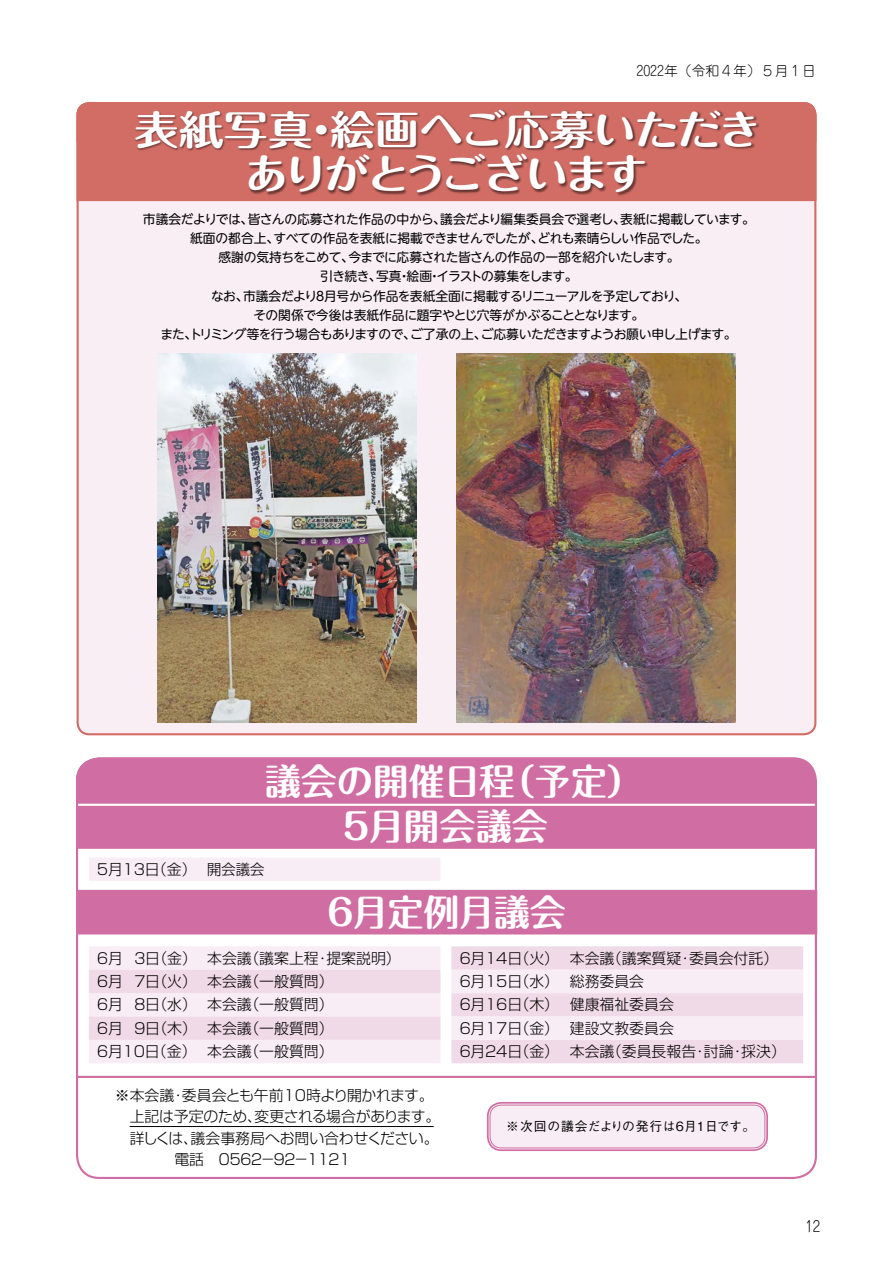
<style>
.page{position:relative;width:893px;height:1263px;background:#fff}
.page>*{position:absolute;margin:0;border:0;box-sizing:border-box;transform-origin:0 0}
.t1{font:700 40.2px "Maru Fo Pro";letter-spacing:-.005em;color:#fff;scale:1.11 1}
.t2{font:700 40.2px "Maru Fo Pro";letter-spacing:-.105em;color:#fff;scale:1.11 1}
.t3{font:700 40.2px "Maru Fo Pro";letter-spacing:-.06em;color:#fff;scale:1.11 1}
.t4{font:700 36.15px/45.8px "Maru Fo Pro";color:#fff}
.t5{font:700 29.7px "Maru Fo Pro";letter-spacing:-.06em;color:#fff}
.t6{font:300 14.85px/21.3px "Shin Go Pro";color:#000}
.t7{font:300 14.85px "Shin Go Pro";letter-spacing:-.02em;color:#000}
.t8{font:300 14.85px "Shin Go Pro";letter-spacing:-.04em;color:#000}
.t9{font:300 14.85px "Shin Go Pro";letter-spacing:-.28em;color:#000}
.t10{font:300 14.85px "Shin Go Pro";color:#000;scale:.96 1}
.t11{font:300 14.85px "Jun 101 Pro";color:#000}
.t12{font:300 13.8px "Jun 101 Pro";color:#000}
.t13{font:12.75px/19.2px "UD Shin M Go Pro";letter-spacing:-.035em;color:#000}
.t14{font:12.75px "UD Shin M Go Pro";letter-spacing:-.065em;color:#000}
.t15{font:500 12.75px "Gothic BBB Pro";letter-spacing:.06em;color:#000}
.t16{font:500 12.75px "Gothic BBB Pro";letter-spacing:.025em;color:#000}
</style>
<div class="page">
<div style="left:76px;top:757px;width:741px;height:93px;background:#d06da2"></div>
<hr style="left:77px;top:1076px;width:739px;height:2px;background:#d06da2">
<svg style="left:89px;top:946px;width:352px;height:117px;background:#f5e5ee"></svg>
<svg style="left:451px;top:946px;width:352px;height:117px;background:#f3e1ec"></svg>
<div style="left:89px;top:858px;width:352px;height:23px;background:#f8edf4"></div>
<hr style="left:130px;top:1126px;width:304px;height:1px;background:#000">
<div style="left:489px;top:1104px;width:277px;height:45px;background:#f8edf4;border-radius:13px"></div>
<div style="left:487px;top:1102px;width:281px;height:49px;border:2px solid #d06da2;border-radius:14px"></div>
<div style="left:490px;top:1105px;width:275px;height:43px;border:1px solid #d06da2;border-radius:11px"></div>
<div style="left:78px;top:103px;width:737px;height:631px;background:#f9eef4;border-radius:12px"></div>
<div style="left:77px;top:102px;width:739px;height:99px;background:#d16d65"></div>
<div style="left:135px;top:109px;width:625px;height:87px;background:#000;opacity:.5"></div>
<img style="left:456px;top:354px;width:279px;height:369px">
<img style="left:158px;top:354px;width:258px;height:369px">
<div style="left:77px;top:891px;width:739px;height:42px;background:#d06da2"></div>
<div style="left:76px;top:890px;width:741px;height:44px;border:2px solid #d06da2"></div>
<hr style="left:78px;top:804px;width:737px;height:2px;background:#fff">
<p class="t12" style="left:636px;top:64px;width:181px">2022年（令和４年）５月１日</p>
<h3 class="t5" style="left:105px;top:99px;width:686px">表紙写真絵画へご応募いただきありがとうございます</h3>
<h1 class="t1" style="left:134px;top:97px;width:567px">表紙写真絵画へご応募いただき</h1>
<h3 class="t5" style="left:215px;top:99px;width:31px">・</h3>
<h1 class="t3" style="left:299px;top:97px;width:42px">・</h1>
<h1 class="t2" style="left:244px;top:142px;width:365px">ありがとうございます</h1>
<p class="t13" style="left:620px;top:209px;width:136px">表紙に掲載しています。</p>
<p class="t13" style="left:143px;top:209px;width:112px">市議会だよりでは、</p>
<p class="t13" style="left:440px;top:209px;width:187px">議会だより編集委員会で選考し、</p>
<p class="t13" style="left:248px;top:209px;width:200px">皆さんの応募された作品の中から、</p>
<p class="t13" style="left:273px;top:228px;width:272px">すべての作品を表紙に掲載できませんでしたが、</p>
<p class="t13" style="left:537px;top:228px;width:172px">どれも素晴らしい作品でした。</p>
<p class="t13" style="left:190px;top:228px;width:91px">紙面の都合上、</p>
<p class="t13" style="left:348px;top:247px;width:333px">今までに応募された皆さんの作品の一部を紹介いたします。</p>
<p class="t13" style="left:218px;top:247px;width:137px">感謝の気持ちをこめて、</p>
<p class="t14" style="left:376px;top:266px;width:203px">写真絵画イラストの募集をします。</p>
<p class="t13" style="left:324px;top:266px;width:364px;text-indent:-4px">引き続き、<br>月号から作品を表紙全面に掲載するリニューアルを予定しており、</p>
<p class="t13" style="left:398px;top:266px;width:14px">・</p>
<p class="t13" style="left:428px;top:266px;width:14px">・</p>
<p class="t13" style="left:243px;top:286px;width:76px">市議会だより</p>
<p class="t13" style="left:211px;top:286px;width:39px">なお、</p>
<p class="t13" style="left:314px;top:286px;width:14px">８</p>
<p class="t13" style="left:481px;top:305px;width:257px;text-indent:-227px">その関係で今後は表紙作品に題字やとじ穴等がかぶることとなります。<br>ご応募いただきますようお願い申し上げます。</p>
<p class="t13" style="left:160px;top:324px;width:257px">またトリミング等を行う場合もありますので、</p>
<p class="t13" style="left:410px;top:324px;width:78px">ご了承の上、</p>
<p class="t13" style="left:185px;top:324px;width:14px">、</p>
<h2 class="t4" style="left:368px;top:754px;width:181px;text-indent:-104px">議会の開催日程月開会議会</h2>
<h2 class="t4" style="left:499px;top:754px;width:146px">（予定(</h2>
<h2 class="t4" style="left:338px;top:799px;width:38px">５</h2>
<p class="t6" style="left:95px;top:857px;width:103px">５月13 （日金）</p>
<p class="t10" style="left:207px;top:857px;width:61px">開会議会</p>
<h2 class="t4" style="left:352px;top:885px;width:215px">月定例月議会</h2>
<h2 class="t4" style="left:322px;top:885px;width:38px">６</h2>
<p class="t6" style="left:95px;top:945px;width:29px">６月</p>
<p class="t6" style="left:145px;top:945px;width:53px">（日金）</p>
<p class="t6" style="left:133px;top:945px;width:16px">３</p>
<p class="t6" style="left:244px;top:945px;width:76px">（議案上程</p>
<p class="t6" style="left:326px;top:945px;width:76px">提案説明(</p>
<p class="t6" style="left:207px;top:945px;width:46px">本会議</p>
<p class="t6" style="left:315px;top:945px;width:16px">・</p>
<p class="t6" style="left:458px;top:945px;width:103px">６月14 （日火）</p>
<p class="t6" style="left:607px;top:945px;width:76px">（議案質疑</p>
<p class="t6" style="left:689px;top:945px;width:91px">委員会付託(</p>
<p class="t6" style="left:570px;top:945px;width:46px">本会議</p>
<p class="t6" style="left:678px;top:945px;width:16px">・</p>
<p class="t6" style="left:95px;top:969px;width:29px">６月</p>
<p class="t6" style="left:145px;top:969px;width:53px">（日火）</p>
<p class="t6" style="left:133px;top:969px;width:16px">７</p>
<p class="t6" style="left:244px;top:969px;width:91px">（一般質問(</p>
<p class="t6" style="left:207px;top:969px;width:46px">本会議</p>
<p class="t6" style="left:458px;top:969px;width:103px">６月15 （日水）</p>
<p class="t6" style="left:570px;top:969px;width:76px">総務委員会</p>
<p class="t6" style="left:95px;top:992px;width:29px">６月</p>
<p class="t6" style="left:145px;top:992px;width:53px">（日水）</p>
<p class="t6" style="left:133px;top:992px;width:16px">８</p>
<p class="t6" style="left:244px;top:992px;width:91px">（一般質問(</p>
<p class="t6" style="left:207px;top:992px;width:46px">本会議</p>
<p class="t6" style="left:458px;top:992px;width:103px">６月16 （日木）</p>
<p class="t6" style="left:570px;top:992px;width:106px">健康福祉委員会</p>
<p class="t6" style="left:95px;top:1016px;width:29px">６月</p>
<p class="t6" style="left:145px;top:1016px;width:53px">（日木）</p>
<p class="t6" style="left:133px;top:1016px;width:16px">９</p>
<p class="t6" style="left:244px;top:1016px;width:91px">（一般質問(</p>
<p class="t6" style="left:207px;top:1016px;width:46px">本会議</p>
<p class="t6" style="left:458px;top:1016px;width:103px">６月17 （日金）</p>
<p class="t6" style="left:570px;top:1016px;width:106px">建設文教委員会</p>
<p class="t6" style="left:95px;top:1039px;width:103px">６月10 （日金）</p>
<p class="t6" style="left:244px;top:1039px;width:91px">（一般質問(</p>
<p class="t6" style="left:207px;top:1039px;width:46px">本会議</p>
<p class="t6" style="left:458px;top:1039px;width:103px">６月24 （日金）</p>
<p class="t6" style="left:607px;top:1039px;width:91px">（委員長報告</p>
<p class="t6" style="left:741px;top:1039px;width:46px">採決(</p>
<p class="t6" style="left:570px;top:1039px;width:46px">本会議</p>
<p class="t6" style="left:704px;top:1039px;width:31px">討論</p>
<p class="t6" style="left:693px;top:1039px;width:16px">・</p>
<p class="t6" style="left:730px;top:1039px;width:16px">・</p>
<p class="t7" style="left:182px;top:1083px;width:253px">委員会とも午前10時より開かれます。</p>
<p class="t6" style="left:115px;top:1083px;width:61px">※本会議</p>
<p class="t6" style="left:171px;top:1083px;width:16px">・</p>
<p class="t8" style="left:255px;top:1104px;width:187px">変更される場合があります。</p>
<p class="t6" style="left:191px;top:1104px;width:250px;text-indent:-61px">上記は予定のため、<br>議会事務局へお問い合わせください。</p>
<p class="t6" style="left:115px;top:1125px;width:85px">　詳しくは、</p>
<p class="t9" style="left:217px;top:1147px;width:137px">０５６２－９２－１１２１</p>
<p class="t15" style="left:506px;top:1116px;width:171px">※次回の議会だよりの発行は</p>
<p class="t16" style="left:705px;top:1116px;width:52px">日です。</p>
<p class="t16" style="left:684px;top:1116px;width:14px">月</p>
<p class="t16" style="left:673px;top:1116px;width:14px">６</p>
<p class="t16" style="left:694px;top:1116px;width:14px">１</p>
<p class="t11" style="left:805px;top:1218px;width:16px">12</p>
</div>
